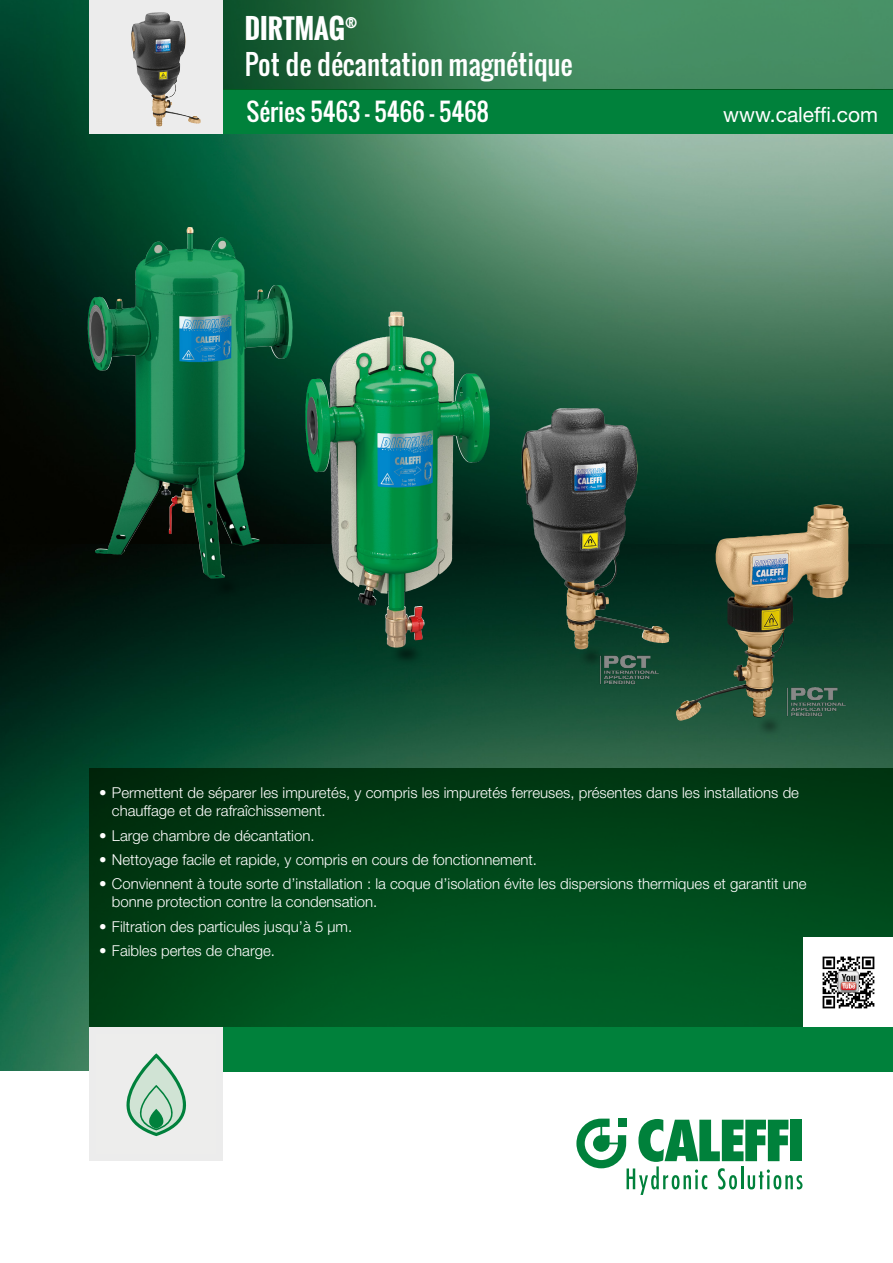
<style>
.page{position:relative;width:893px;height:1263px;background:#fff}
.page>*{position:absolute;margin:0;border:0;box-sizing:border-box;transform-origin:0 0}
.Subhead{font:27px "Oswald";color:#fff}
.Subhead-2{font:700 27px "Oswald";color:#fff}
.Subhead-3{font:24px "Oswald";color:#fff}
.t1{font:21px "Helvetica Neue LT Std";color:#fff}
.Body_bullett{font:300 15px/18px "Helvetica Neue LT Std";color:#fff}
</style>
<div class="page">
<img style="left:0;top:0;width:893px;height:545px">
<img style="left:0;top:545px;width:893px;height:526px">
<svg style="left:576px;top:1118px;width:226px;height:77px"></svg>
<svg style="left:89px;top:768px;width:804px;height:259px"></svg>
<div style="left:89px;top:89px;width:804px;height:45px;background:#00813b"></div>
<svg style="left:223px;top:0;width:670px;height:89px;fill:#448b62"></svg>
<div style="left:89px;top:1027px;width:804px;height:44px;background:#00813b"></div>
<div style="left:89px;top:0;width:134px;height:134px;background:#ececec"></div>
<div style="left:89px;top:1027px;width:134px;height:134px;background:#ececec"></div>
<svg style="left:126px;top:1053px;width:60px;height:83px"></svg>
<img style="left:131px;top:12px;width:70px;height:115px">
<img style="left:600px;top:654px;width:58px;height:30px">
<img style="left:827px;top:687px;width:18px;height:30px">
<div style="left:756px;top:715px;width:27px;height:21px;background:#000;opacity:.75"></div>
<div style="left:578px;top:646px;width:27px;height:21px;background:#000;opacity:.75"></div>
<div style="left:390px;top:643px;width:33px;height:22px;background:#000;opacity:.75"></div>
<svg style="left:387px;top:640px;width:18px;height:7px"></svg>
<div style="left:213px;top:576px;width:27px;height:21px;background:#001910"></div>
<svg style="left:210px;top:573px;width:12px;height:5px"></svg>
<img style="left:521px;top:408px;width:148px;height:242px">
<img style="left:88px;top:228px;width:100px;height:327px">
<img style="left:675px;top:504px;width:152px;height:217px">
<img style="left:336px;top:312px;width:58px;height:48px">
<div style="left:804px;top:938px;width:89px;height:89px;background:#fff"></div>
<img style="left:822px;top:956px;width:53px;height:53px">
<img style="left:837px;top:971px;width:23px;height:23px">
<div style="left:838px;top:971px;width:21px;height:21px;border:1px solid #b3b2b3;border-radius:3px"></div>
<svg style="left:838px;top:971px;width:20px;height:21px"></svg>
<p class="Subhead-2" style="left:245px;top:9px;width:114px">DIRTMAG<sup>®</sup></p>
<p class="Subhead" style="left:245px;top:44px;width:329px">Pot de décantation magnétique</p>
<p class="Subhead-3" style="left:247px;top:94px;width:244px">Séries 5463 - 5466 - 5468</p>
<p class="t1" style="left:723px;top:102px;width:156px">www.caleffi.com</p>
<p class="Body_bullett" style="left:112px;top:783px;width:689px;text-indent:-13px">• Permettent de séparer les impuretés, y compris les impuretés ferreuses, présentes dans les installations de chauffage et de rafraîchissement.</p>
<p class="Body_bullett" style="left:99px;top:826px;width:217px">• Large chambre de décantation.</p>
<p class="Body_bullett" style="left:99px;top:850px;width:439px">• Nettoyage facile et rapide, y compris en cours de fonctionnement.</p>
<p class="Body_bullett" style="left:112px;top:875px;width:696px;text-indent:-13px">• Conviennent à toute sorte d’installation : la coque d’isolation évite les dispersions thermiques et garantit une bonne protection contre la condensation.</p>
<p class="Body_bullett" style="left:99px;top:917px;width:255px">• Filtration des particules jusqu’à 5 µm.</p>
<p class="Body_bullett" style="left:99px;top:941px;width:177px">• Faibles pertes de charge.</p>
</div>
